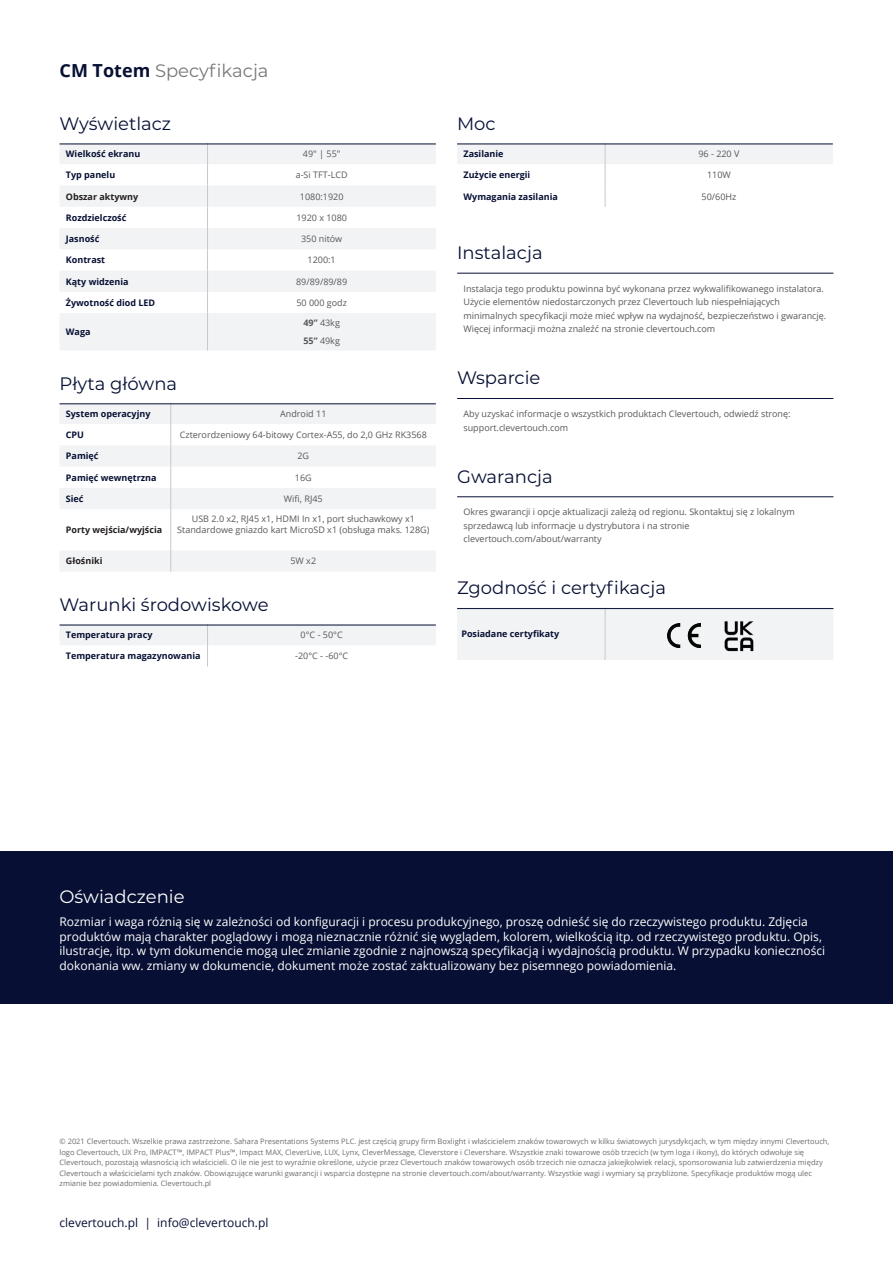
<style>
.page{position:relative;width:893px;height:1263px;background:#fff}
.page>*{position:absolute;margin:0;border:0;box-sizing:border-box;transform-origin:0 0}
.Section_title{font:18px "Montserrat";color:#071034}
.t1{font:18px "Montserrat";color:#76787b}
.t2{font:18px "Montserrat";color:#fff}
.t3{font:12px/14.4px "Open Sans";color:#fff}
.t4{font:12px "Open Sans";color:#071034}
.t5{font:9px/13.5px "Open Sans";color:#57585a}
.t6{font:700 9px "Open Sans";color:#071034}
.t7{font:700 9px "Open Sans";color:#231f20}
.t8{font:7.5px/10.5px "Open Sans";color:#6c6d70}
.s1{font-family:"Open Sans";font-weight:700;color:#071034}
.s2{font-weight:700}
</style>
<div class="page">
<svg style="left:60px;top:143px;width:376px;height:207px;fill:#f2f3f4"></svg>
<svg style="left:207px;top:143px;width:1px;height:170px"></svg>
<hr style="left:207px;top:313px;width:1px;height:37px;background:#c7c8ca">
<hr style="left:60px;top:144px;width:376px;height:1px;background:#071034">
<svg style="left:60px;top:404px;width:376px;height:168px;fill:#f6f7f8"></svg>
<hr style="left:171px;top:509px;width:1px;height:41px;background:#c7c8ca">
<svg style="left:171px;top:550px;width:1px;height:22px"></svg>
<svg style="left:171px;top:404px;width:1px;height:105px"></svg>
<hr style="left:60px;top:403px;width:376px;height:1px;background:#071034">
<svg style="left:457px;top:143px;width:376px;height:64px"></svg>
<hr style="left:457px;top:144px;width:376px;height:1px;background:#071034">
<svg style="left:60px;top:624px;width:376px;height:42px"></svg>
<hr style="left:60px;top:625px;width:376px;height:1px;background:#071034">
<hr style="left:457px;top:496px;width:376px;height:1px;background:#071034">
<hr style="left:457px;top:273px;width:376px;height:1px;background:#071034">
<hr style="left:457px;top:398px;width:376px;height:1px;background:#071034">
<div style="left:457px;top:607px;width:376px;height:53px;background:#f2f3f4"></div>
<hr style="left:605px;top:607px;width:1px;height:53px;background:#c7c8ca">
<hr style="left:457px;top:608px;width:376px;height:1px;background:#071034">
<img style="left:667px;top:624px;width:34px;height:24px">
<img style="left:722px;top:619px;width:34px;height:34px">
<div style="left:0;top:851px;width:893px;height:153px;background:#071034"></div>
<p class="t1" style="left:60px;top:58px;width:211px"><span class="s1">CM Totem</span> Specyfikacja</p>
<p class="Section_title" style="left:60px;top:111px;width:113px">Wyświetlacz</p>
<p class="t6" style="left:66px;top:147px;width:76px">Wielkość ekranu</p>
<p class="t5" style="left:303px;top:147px;width:39px">49" | 55"</p>
<p class="t6" style="left:66px;top:169px;width:51px">Typ panelu</p>
<p class="t5" style="left:296px;top:168px;width:53px">a-Si TFT-LCD</p>
<p class="t7" style="left:66px;top:190px;width:74px">Obszar aktywny</p>
<p class="t5" style="left:300px;top:189px;width:45px">1080:1920</p>
<p class="t6" style="left:66px;top:211px;width:62px">Rozdzielczość</p>
<p class="t5" style="left:296px;top:211px;width:52px">1920 x 1080</p>
<p class="t6" style="left:66px;top:232px;width:35px">Jasność</p>
<p class="t5" style="left:301px;top:232px;width:43px">350 nitów</p>
<p class="t6" style="left:66px;top:254px;width:41px">Kontrast</p>
<p class="t5" style="left:308px;top:253px;width:30px">1200:1</p>
<p class="t6" style="left:66px;top:275px;width:64px">Kąty widzenia</p>
<p class="t5" style="left:296px;top:274px;width:53px">89/89/89/89</p>
<p class="t6" style="left:66px;top:296px;width:91px">Żywotność diod LED</p>
<p class="t5" style="left:296px;top:296px;width:52px">50 000 godz</p>
<p class="t6" style="left:66px;top:326px;width:26px">Waga</p>
<p class="t5" style="left:303px;top:316px;width:38px"><span class="s2">49”</span> 43kg</p>
<p class="t5" style="left:303px;top:334px;width:38px"><span class="s2">55”</span> 49kg</p>
<p class="Section_title" style="left:60px;top:371px;width:119px">Płyta główna</p>
<p class="t6" style="left:66px;top:407px;width:86px">System operacyjny</p>
<p class="t5" style="left:280px;top:407px;width:48px">Android 11</p>
<p class="t6" style="left:66px;top:428px;width:20px">CPU</p>
<p class="t5" style="left:180px;top:428px;width:248px">Czterordzeniowy 64-bitowy Cortex-A55, do 2,0 GHz RK3568</p>
<p class="t6" style="left:66px;top:450px;width:34px">Pamięć</p>
<p class="t5" style="left:297px;top:449px;width:13px">2G</p>
<p class="t6" style="left:66px;top:471px;width:92px">Pamięć wewnętrzna</p>
<p class="t5" style="left:295px;top:470px;width:18px">16G</p>
<p class="t6" style="left:66px;top:492px;width:19px">Sieć</p>
<p class="t5" style="left:284px;top:492px;width:40px">Wifi, RJ45</p>
<p class="t7" style="left:66px;top:524px;width:98px">Porty wejścia/wyjścia</p>
<p class="t5" style="left:192px;top:512px;width:225px">USB 2.0 x2, RJ45 x1, HDMI In x1, port słuchawkowy x1</p>
<p class="t5" style="left:177px;top:523px;width:254px">Standardowe gniazdo kart MicroSD x1 (obsługa maks. 128G)</p>
<p class="t7" style="left:66px;top:555px;width:38px">Głośniki</p>
<p class="t5" style="left:290px;top:554px;width:27px">5W x2</p>
<p class="Section_title" style="left:60px;top:592px;width:211px">Warunki środowiskowe</p>
<p class="t6" style="left:66px;top:628px;width:88px">Temperatura pracy</p>
<p class="t5" style="left:301px;top:628px;width:44px">0°C - 50°C</p>
<p class="t6" style="left:66px;top:650px;width:136px">Temperatura magazynowania</p>
<p class="t5" style="left:295px;top:649px;width:55px">-20°C - -60°C</p>
<p class="Section_title" style="left:457px;top:111px;width:40px">Moc</p>
<p class="t6" style="left:463px;top:147px;width:42px">Zasilanie</p>
<p class="t5" style="left:698px;top:147px;width:43px">96 - 220 V</p>
<p class="t6" style="left:463px;top:169px;width:68px">Zużycie energii</p>
<p class="t5" style="left:707px;top:168px;width:25px">110W</p>
<p class="t6" style="left:463px;top:190px;width:96px">Wymagania zasilania</p>
<p class="t5" style="left:702px;top:189px;width:36px">50/60Hz</p>
<p class="Section_title" style="left:457px;top:240px;width:87px">Instalacja</p>
<p class="t5" style="left:463px;top:282px;width:364px">Instalacja tego produktu powinna być wykonana przez wykwalifikowanego instalatora.<br>Użycie elementów niedostarczonych przez Clevertouch lub niespełniających minimalnych specyfikacji może mieć wpływ na wydajność, bezpieczeństwo i gwarancję.<br>Więcej informacji można znaleźć na stronie clevertouch.com</p>
<p class="Section_title" style="left:457px;top:366px;width:85px">Wsparcie</p>
<p class="t5" style="left:463px;top:407px;width:329px">Aby uzyskać informacje o wszystkich produktach Clevertouch, odwiedź stronę: support.clevertouch.com</p>
<p class="Section_title" style="left:457px;top:464px;width:97px">Gwarancja</p>
<p class="t5" style="left:463px;top:505px;width:333px">Okres gwarancji i opcje aktualizacji zależą od regionu. Skontaktuj się z lokalnym sprzedawcą lub informacje u dystrybutora i na stronie clevertouch.com/about/warranty</p>
<p class="Section_title" style="left:457px;top:576px;width:210px">Zgodność i certyfikacja</p>
<p class="t6" style="left:461px;top:627px;width:99px">Posiadane certyfikaty</p>
<p class="t2" style="left:60px;top:885px;width:127px">Oświadczenie</p>
<p class="t3" style="left:60px;top:914px;width:767px">Rozmiar i waga różnią się w zależności od konfiguracji i procesu produkcyjnego, proszę odnieść się do rzeczywistego produktu. Zdjęcia produktów mają charakter poglądowy i mogą nieznacznie różnić się wyglądem, kolorem, wielkością itp. od rzeczywistego produktu. Opis, ilustracje, itp. w tym dokumencie mogą ulec zmianie zgodnie z najnowszą specyfikacją i wydajnością produktu. W przypadku konieczności dokonania ww. zmiany w dokumencie, dokument może zostać zaktualizowany bez pisemnego powiadomienia.</p>
<p class="t8" style="left:60px;top:1136px;width:771px">© 2021 Clevertouch. Wszelkie prawa zastrzeżone. Sahara Presentations Systems PLC. jest częścią grupy firm Boxlight i właścicielem znaków towarowych w kilku światowych jurysdykcjach, w tym między innymi Clevertouch, logo Clevertouch, UX Pro, IMPACT™, IMPACT Plus™, Impact MAX, CleverLive, LUX, Lynx, CleverMessage, Cleverstore i Clevershare. Wszystkie znaki towarowe osób trzecich (w tym loga i ikony), do których odwołuje się Clevertouch, pozostają własnością ich właścicieli. O ile nie jest to wyraźnie określone, użycie przez Clevertouch znaków towarowych osób trzecich nie oznacza jakiejkolwiek relacji, sponsorowania lub zatwierdzenia między Clevertouch a właścicielami tych znaków. Obowiązujące warunki gwarancji i wsparcia dostępne na stronie clevertouch.com/about/warranty. Wszystkie wagi i wymiary są przybliżone. Specyfikacje produktów mogą ulec zmianie bez powiadomienia. Clevertouch.pl</p>
<h2 class="t4" style="left:60px;top:1214px;width:210px">clevertouch.pl | info@clevertouch.pl</h2>
</div>
